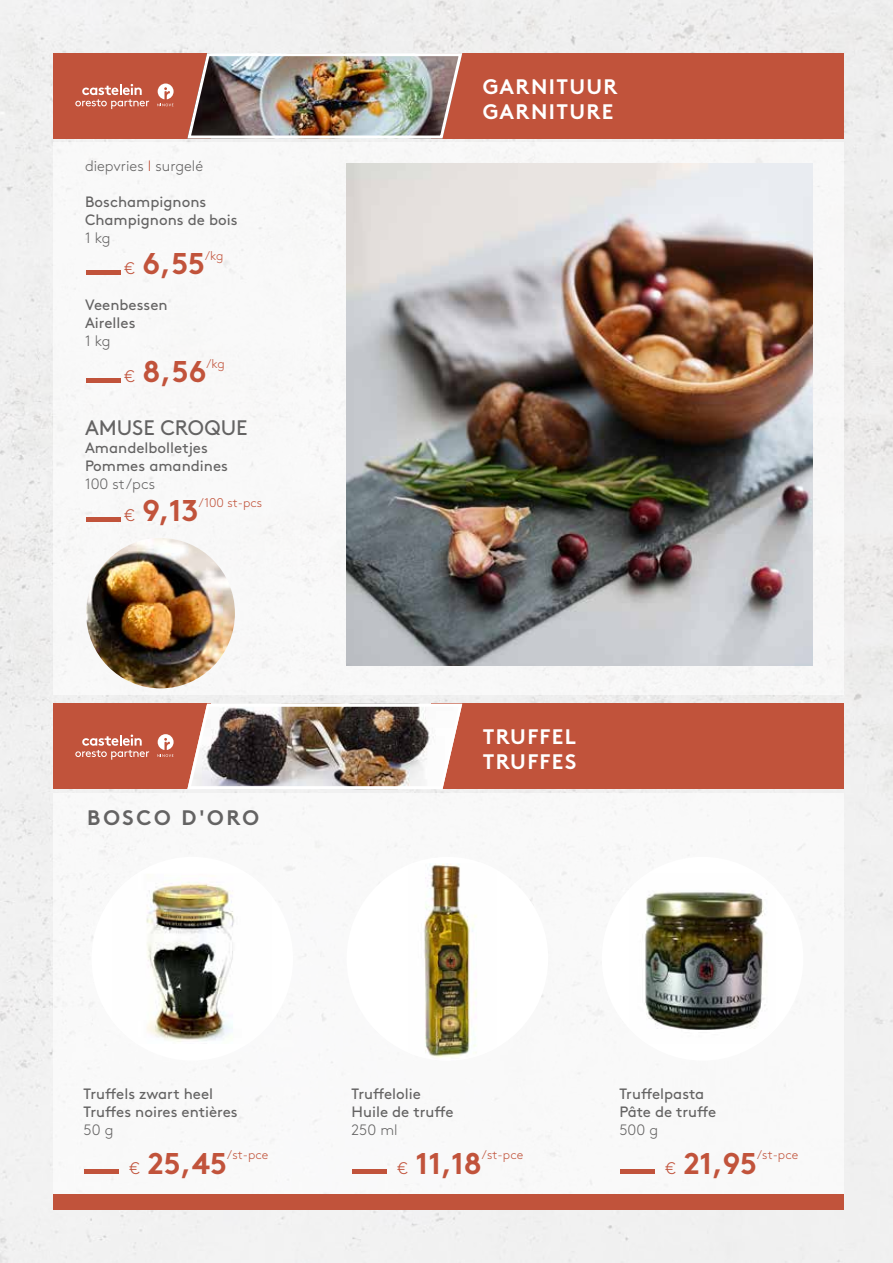
<style>
.page{position:relative;width:893px;height:1263px;background:#f0f0f0}
.page>*{position:absolute;margin:0;border:0;box-sizing:border-box;transform-origin:0 0}
.t1{font:700 40.5px "Brown";color:#c1533b;scale:1.73 1}
.t2{font:700 30px "Brown";letter-spacing:-.005em;color:#c1533b}
.t3{font:700 21px/25.2px "Brown";letter-spacing:.065em;color:#fff}
.t4{font:21px "Brown";color:#646363}
.t5{font:700 21px "Brown";letter-spacing:.125em;color:#646363}
.t6{font:15px/18px "Brown";color:#646363}
.t7{font:300 15px "Brown";color:#646363}
.t8{font:300 12.6px "Brown";color:#c1533b}
.s1{color:#c1533b}
.s2{font-weight:300;font-size:16.8px}
</style>
<div class="page">
<div style="left:53px;top:53px;width:157px;height:85px;background:#c1533b"></div>
<div style="left:53px;top:704px;width:157px;height:85px;background:#c1533b"></div>
<svg style="left:75px;top:84px;width:74px;height:25px"></svg>
<svg style="left:157px;top:84px;width:17px;height:22px"></svg>
<svg style="left:75px;top:734px;width:74px;height:26px"></svg>
<svg style="left:157px;top:734px;width:17px;height:23px"></svg>
<div style="left:432px;top:53px;width:412px;height:85px;background:#c1533b"></div>
<div style="left:432px;top:704px;width:412px;height:85px;background:#c1533b"></div>
<img style="left:186px;top:52px;width:278px;height:88px">
<img style="left:186px;top:702px;width:278px;height:89px">
<div style="left:53px;top:142px;width:791px;height:553px;background:#f8f8f8"></div>
<div style="left:53px;top:793px;width:791px;height:415px;background:#fff"></div>
<div style="left:53px;top:1194px;width:791px;height:16px;background:#c1533b"></div>
<img style="left:114px;top:881px;width:121px;height:161px">
<img style="left:424px;top:863px;width:53px;height:195px">
<img style="left:629px;top:879px;width:138px;height:151px">
<div style="left:84px;top:1169px;width:35px;height:5px;background:#c1533b"></div>
<div style="left:352px;top:1169px;width:35px;height:5px;background:#c1533b"></div>
<div style="left:620px;top:1169px;width:34px;height:5px;background:#c1533b"></div>
<img style="left:347px;top:164px;width:465px;height:501px">
<img style="left:86px;top:538px;width:149px;height:150px">
<p class="t7" style="left:85px;top:154px;width:120px">diepvries <span class="s1">I</span> surgelé</p>
<p class="t6" style="left:85px;top:191px;width:154px">Boschampignons<br>Champignons de bois</p>
<p class="t7" style="left:85px;top:227px;width:27px">1 kg</p>
<h1 class="t1" style="left:85px;top:223px;width:23px">_</h1>
<h2 class="t2" style="left:124px;top:240px;width:82px"><span class="s2">€</span> 6,55</h2>
<p class="t8" style="left:205px;top:246px;width:20px">/kg</p>
<p class="t6" style="left:85px;top:295px;width:84px">Veenbessen<br>Airelles</p>
<p class="t7" style="left:85px;top:330px;width:27px">1 kg</p>
<h1 class="t1" style="left:85px;top:331px;width:23px">_</h1>
<h2 class="t2" style="left:124px;top:348px;width:83px"><span class="s2">€</span> 8,56</h2>
<p class="t8" style="left:206px;top:354px;width:20px">/kg</p>
<h3 class="t4" style="left:85px;top:412px;width:164px">AMUSE CROQUE</h3>
<p class="t6" style="left:85px;top:437px;width:144px">Amandelbolletjes<br>Pommes amandines</p>
<p class="t7" style="left:85px;top:473px;width:72px">100 st/pcs</p>
<h1 class="t1" style="left:85px;top:470px;width:23px">_</h1>
<h2 class="t2" style="left:124px;top:486px;width:76px"><span class="s2">€</span> 9,13</h2>
<p class="t8" style="left:199px;top:493px;width:65px">/100 st-pcs</p>
<h3 class="t5" style="left:87px;top:801px;width:173px">BOSCO D'ORO</h3>
<h3 class="t3" style="left:483px;top:71px;width:136px">GARNITUUR<br>GARNITURE</h3>
<h3 class="t3" style="left:483px;top:722px;width:95px">TRUFFEL<br>TRUFFES</h3>
<p class="t6" style="left:84px;top:1083px;width:156px">Truffels zwart heel<br>Truffes noires entières</p>
<p class="t7" style="left:84px;top:1118px;width:31px">50 g</p>
<p class="t6" style="left:351px;top:1083px;width:104px">Truffelolie<br>Huile de truffe</p>
<p class="t7" style="left:351px;top:1118px;width:48px">250 ml</p>
<p class="t6" style="left:619px;top:1083px;width:98px">Truffelpasta<br>Pâte de truffe</p>
<p class="t7" style="left:619px;top:1118px;width:40px">500 g</p>
<h2 class="t2" style="left:130px;top:1139px;width:99px"><span class="s2">€</span> 25,45</h2>
<p class="t8" style="left:227px;top:1145px;width:43px">/st-pce</p>
<h2 class="t2" style="left:397px;top:1139px;width:86px"><span class="s2">€</span> 11,18</h2>
<p class="t8" style="left:482px;top:1145px;width:43px">/st-pce</p>
<h2 class="t2" style="left:665px;top:1139px;width:93px"><span class="s2">€</span> 21,95</h2>
<p class="t8" style="left:757px;top:1145px;width:43px">/st-pce</p>
</div>
